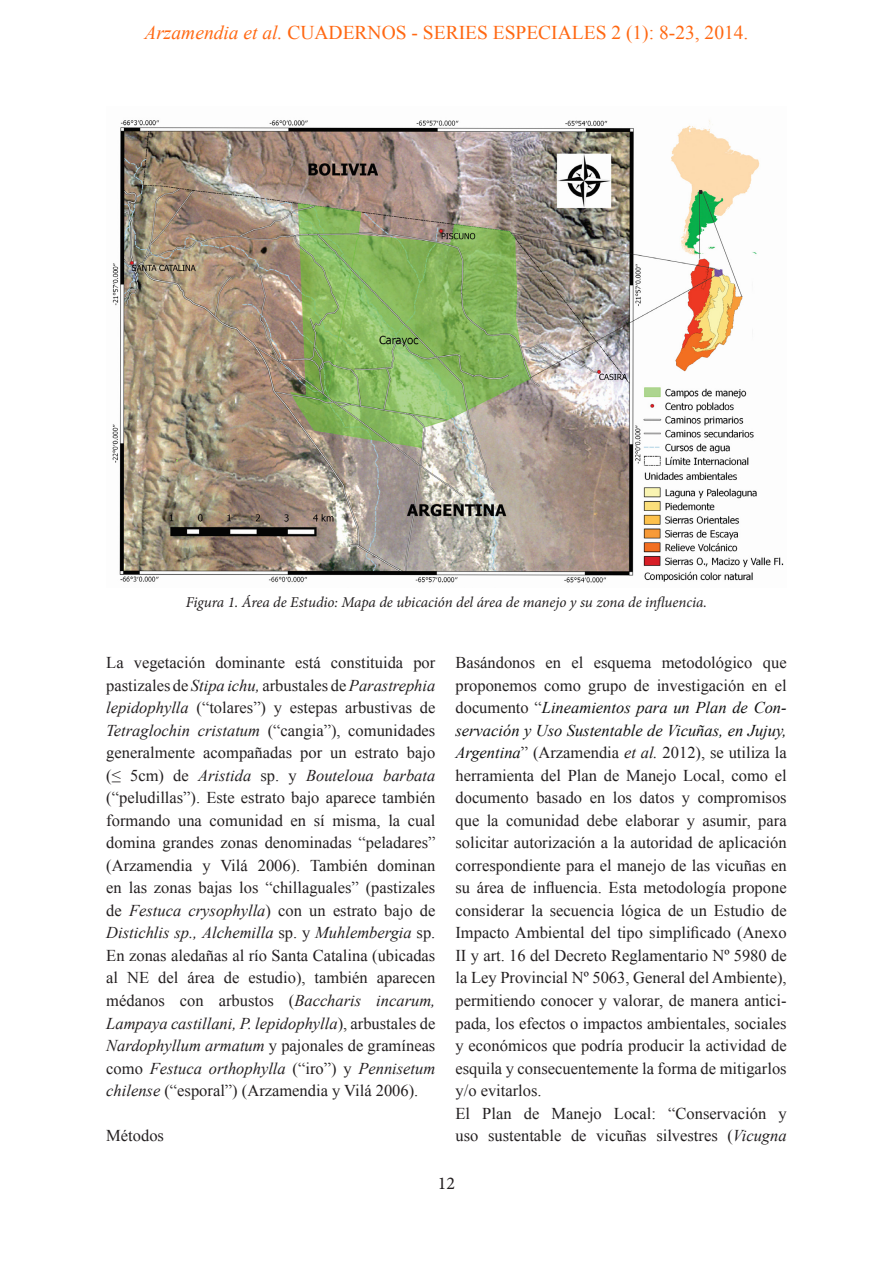
<style>
.page{position:relative;width:893px;height:1263px;background:#fff}
.page>*{position:absolute;margin:0;border:0;box-sizing:border-box;transform-origin:0 0}
.t1{font:19.5px "Times New Roman";color:#ff6812}
.t2{font:18px "Minion Pro";color:#231f20}
.Default{font:16.5px/22.5px "Times New Roman";color:#231f20;text-align:justify}
.t3{font:italic 15px "Minion Pro";letter-spacing:-.005em;color:#231f20}
.s1{font-style:italic}
.s2{font-style:italic;color:#111}
</style>
<div class="page">
<img style="left:112px;top:120px;width:672px;height:463px">
<p class="t1" style="left:144px;top:19px;width:605px"><span class="s1">Arzamendia et al.</span> CUADERNOS - SERIES ESPECIALES 2 (1): 8-23, 2014.</p>
<p class="t3" style="left:186px;top:592px;width:523px">Figura 1. Área de Estudio: Mapa de ubicación del área de manejo y su zona de influencia.</p>
<p class="Default" style="left:106px;top:651px;width:331px">La vegetación dominante está constituida por pastizales de <span class="s1">Stipa ichu,</span> arbustales de <span class="s1">Parastrephia lepidophylla</span> (“tolares”) y estepas arbustivas de <span class="s1">Tetraglochin cristatum</span> (“cangia”), comunidades generalmente acompañadas por un estrato bajo (≤ 5cm) de <span class="s1">Aristida</span> sp. y <span class="s1">Bouteloua barbata </span>(“peludillas”). Este estrato bajo aparece también formando una comunidad en sí misma, la cual domina grandes zonas denominadas “peladares” (Arzamendia y Vilá 2006). También dominan en las zonas bajas los “chillaguales” (pastizales de <span class="s1">Festuca crysophylla</span>) con un estrato bajo de <span class="s1">Distichlis sp., Alchemilla</span> sp. y <span class="s1">Muhlembergia</span> sp.<br>En zonas aledañas al río Santa Catalina (ubicadas al NE del área de estudio), también aparecen médanos con arbustos (<span class="s1">Baccharis incarum, Lampaya castillani, P. lepidophylla</span>), arbustales de <span class="s1">Nardophyllum armatum</span> y pajonales de gramíneas como <span class="s1">Festuca orthophylla</span> (“iro”) y <span class="s1">Pennisetum chilense</span> (“esporal”) (Arzamendia y Vilá 2006).</p>
<p class="Default" style="left:106px;top:1124px;width:59px">Métodos</p>
<p class="Default" style="left:455px;top:651px;width:333px">Basándonos en el esquema metodológico que proponemos como grupo de investigación en el documento “<span class="s2">Lineamientos para un Plan de Con&shy;servación y Uso Sustentable de Vicuñas, en Jujuy, Argentina</span>” (Arzamendia <span class="s1">et al.</span> 2012), se utiliza la herramienta del Plan de Manejo Local, como el documento basado en los datos y compromisos que la comunidad debe elaborar y asumir, para solicitar autorización a la autoridad de aplicación correspondiente para el manejo de las vicuñas en su área de influencia. Esta metodología propone considerar la secuencia lógica de un Estudio de Impacto Ambiental del tipo simplificado (Anexo II y art. 16 del Decreto Reglamentario Nº 5980 de la Ley Provincial Nº 5063, General del Ambiente), permitiendo conocer y valorar, de manera antici&shy;pada, los efectos o impactos ambientales, sociales y económicos que podría producir la actividad de esquila y consecuentemente la forma de mitigarlos y/o evitarlos.</p>
<p class="Default" style="left:455px;top:1101px;width:333px">El Plan de Manejo Local: “Conservación y uso sustentable de vicuñas silvestres (<span class="s1">Vicugna</span></p>
<p class="t2" style="left:438px;top:1171px;width:19px">12</p>
</div>
